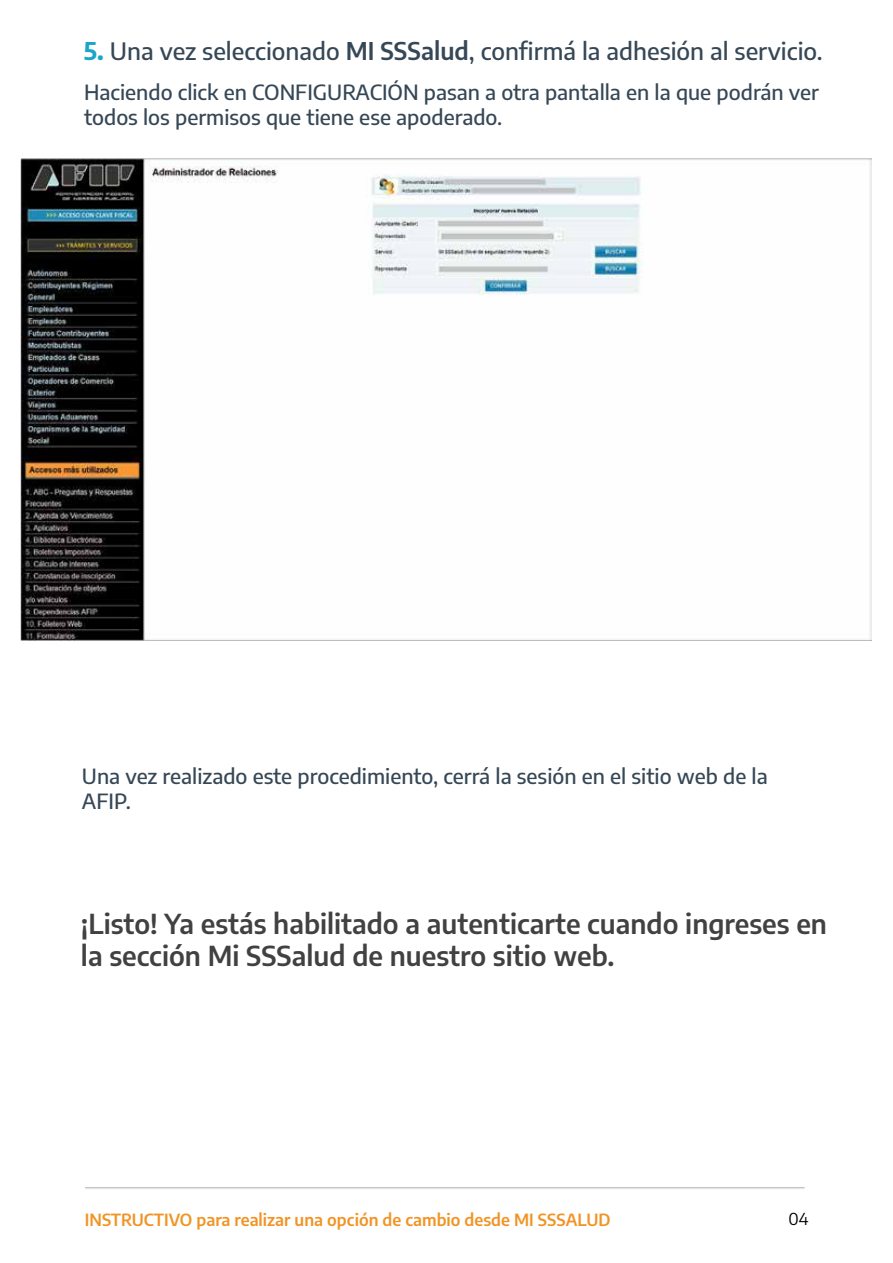
<style>
.page{position:relative;width:893px;height:1263px;background:#fff}
.page>*{position:absolute;margin:0;border:0;box-sizing:border-box;transform-origin:0 0}
.t1{font:600 27px/32.4px "Encode Sans";color:#414141}
.t2{font:500 24px "Encode Sans";color:#364756}
.t3{font:500 21px/25.2px "Encode Sans";color:#364756}
.t4{font:600 16.5px "Encode Sans";color:#f19425}
.t5{font:16.5px "Encode Sans";color:#000}
.s1{font-weight:700;color:#1aa5c9}
.s2{font-weight:600}
</style>
<div class="page">
<img style="left:21px;top:158px;width:851px;height:482px">
<p class="t2" style="left:84px;top:34px;width:740px"><span class="s1">5.</span> Una vez seleccionado <span class="s2">MI SSSalud</span>, confirmá la adhesión al servicio.</p>
<p class="t3" style="left:84px;top:79px;width:737px">Haciendo click en CONFIGURACIÓN pasan a otra pantalla en la que podrán ver todos los permisos que tiene ese apoderado.</p>
<p class="t3" style="left:82px;top:762px;width:687px">Una vez realizado este procedimiento, cerrá la sesión en el sitio web de la<br>AFIP.</p>
<p class="t1" style="left:81px;top:906px;width:748px">¡Listo! Ya estás habilitado a autenticarte cuando ingreses en la sección Mi SSSalud de nuestro sitio web.</p>
<p class="t4" style="left:85px;top:1208px;width:527px">INSTRUCTIVO para realizar una opción de cambio desde MI SSSALUD</p>
<p class="t5" style="left:788px;top:1207px;width:22px">04</p>
</div>
